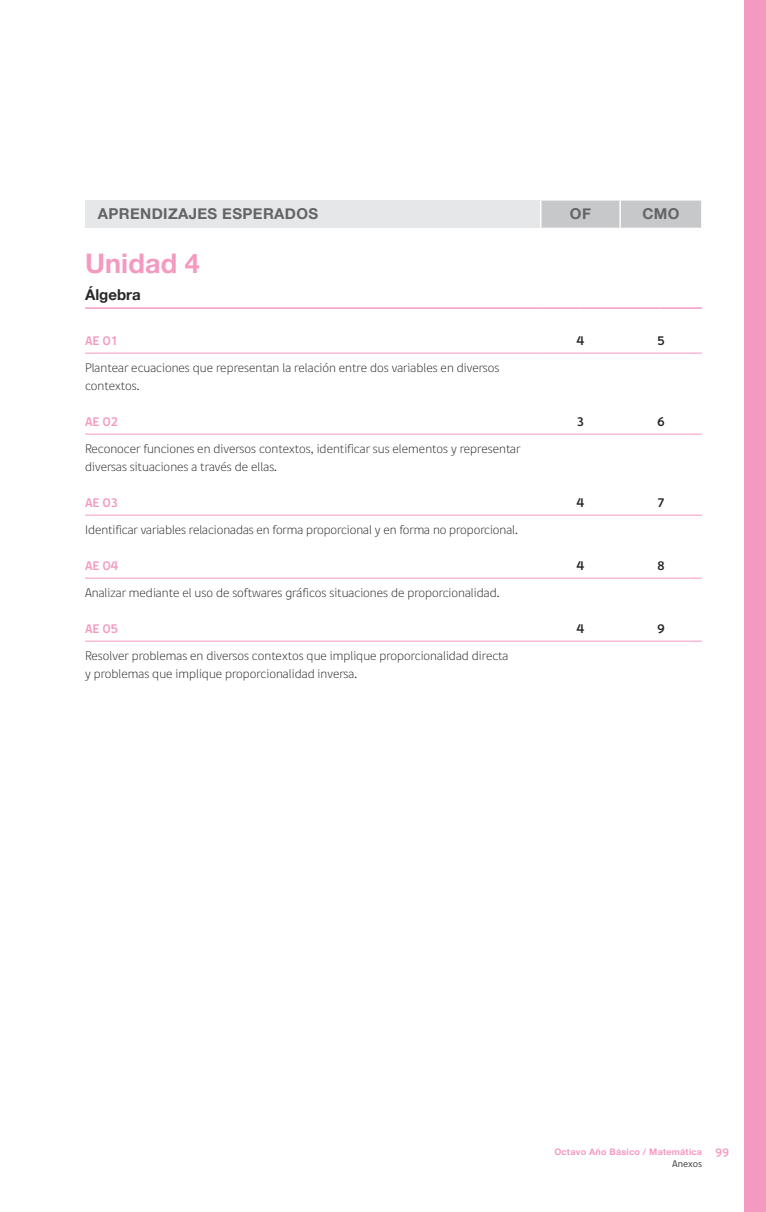
<style>
.page{position:relative;width:766px;height:1212px;background:#fff}
.page>*{position:absolute;margin:0;border:0;box-sizing:border-box;transform-origin:0 0}
.t1{font:700 27px "Helvetica Neue";letter-spacing:.005em;color:#f49ac1}
.t2{font:700 15px "Helvetica Neue";letter-spacing:.025em;color:#636466}
.t3{font:700 15px "Helvetica Neue";color:#292829}
.t4{font:12.75px/18px "Dignathin";color:#292829}
.t5{font:700 12.75px "Digna";color:#f49ac1}
.t6{font:700 12.75px "Digna";color:#292829}
.t7{font:9.75px "Digna";color:#414042}
.t8{font:700 9px "Helvetica Neue";letter-spacing:.025em;color:#f49ac1}
.s1{font-family:"Digna SC";font-size:12px}
</style>
<div class="page">
<div style="left:744px;top:0;width:21px;height:1212px;background:#f49ac1"></div>
<div style="left:85px;top:201px;width:455px;height:27px;background:#e6e7e8"></div>
<div style="left:541px;top:201px;width:161px;height:27px;background:#c7c8ca"></div>
<hr style="left:85px;top:307px;width:455px;height:2px;background:#f49ac1">
<hr style="left:540px;top:307px;width:39px;height:2px;background:#f49ac1">
<hr style="left:579px;top:307px;width:41px;height:2px;background:#f49ac1">
<hr style="left:620px;top:307px;width:40px;height:2px;background:#f49ac1">
<hr style="left:660px;top:307px;width:41px;height:2px;background:#f49ac1">
<hr style="left:85px;top:353px;width:455px;height:1px;background:#f49ac1">
<hr style="left:85px;top:434px;width:455px;height:1px;background:#f49ac1">
<hr style="left:85px;top:515px;width:455px;height:1px;background:#f49ac1">
<hr style="left:85px;top:578px;width:455px;height:1px;background:#f49ac1">
<hr style="left:85px;top:641px;width:455px;height:1px;background:#f49ac1">
<hr style="left:540px;top:353px;width:39px;height:1px;background:#f49ac1">
<hr style="left:579px;top:353px;width:41px;height:1px;background:#f49ac1">
<hr style="left:620px;top:353px;width:40px;height:1px;background:#f49ac1">
<hr style="left:660px;top:353px;width:41px;height:1px;background:#f49ac1">
<hr style="left:540px;top:434px;width:39px;height:1px;background:#f49ac1">
<hr style="left:579px;top:434px;width:41px;height:1px;background:#f49ac1">
<hr style="left:620px;top:434px;width:40px;height:1px;background:#f49ac1">
<hr style="left:660px;top:434px;width:41px;height:1px;background:#f49ac1">
<hr style="left:540px;top:515px;width:39px;height:1px;background:#f49ac1">
<hr style="left:579px;top:515px;width:41px;height:1px;background:#f49ac1">
<hr style="left:620px;top:515px;width:40px;height:1px;background:#f49ac1">
<hr style="left:660px;top:515px;width:41px;height:1px;background:#f49ac1">
<hr style="left:540px;top:578px;width:39px;height:1px;background:#f49ac1">
<hr style="left:579px;top:578px;width:41px;height:1px;background:#f49ac1">
<hr style="left:620px;top:578px;width:40px;height:1px;background:#f49ac1">
<hr style="left:660px;top:578px;width:41px;height:1px;background:#f49ac1">
<hr style="left:540px;top:641px;width:39px;height:1px;background:#f49ac1">
<hr style="left:579px;top:641px;width:41px;height:1px;background:#f49ac1">
<hr style="left:620px;top:641px;width:40px;height:1px;background:#f49ac1">
<hr style="left:660px;top:641px;width:41px;height:1px;background:#f49ac1">
<p class="t2" style="left:98px;top:205px;width:22px">Apren</p>
<p class="t2" style="left:152px;top:205px;width:92px">dizajes Espera</p>
<p class="t2" style="left:285px;top:205px;width:23px">dos</p>
<p class="t2" style="left:569px;top:205px;width:22px">OF</p>
<p class="t2" style="left:642px;top:205px;width:39px">CMO</p>
<h1 class="t1" style="left:85px;top:246px;width:116px">Unidad 4</h1>
<p class="t3" style="left:85px;top:285px;width:57px">Álgebra</p>
<p class="t5" style="left:85px;top:332px;width:35px">AE 01</p>
<p class="t6" style="left:576px;top:332px;width:9px">4</p>
<p class="t6" style="left:657px;top:332px;width:9px">5</p>
<p class="t4" style="left:85px;top:358px;width:415px">Plantear ecuaciones que representan la relación entre dos variables en diversos contextos.</p>
<p class="t5" style="left:85px;top:413px;width:35px">AE 02</p>
<p class="t6" style="left:576px;top:413px;width:9px">3</p>
<p class="t6" style="left:657px;top:413px;width:9px">6</p>
<p class="t4" style="left:85px;top:439px;width:437px">Reconocer funciones en diversos contextos, identificar sus elementos y representar diversas situaciones a través de ellas.</p>
<p class="t5" style="left:85px;top:494px;width:35px">AE 03</p>
<p class="t6" style="left:576px;top:494px;width:9px">4</p>
<p class="t6" style="left:657px;top:494px;width:9px">7</p>
<p class="t4" style="left:85px;top:520px;width:434px">Identificar variables relacionadas en forma proporcional y en forma no proporcional.</p>
<p class="t5" style="left:85px;top:557px;width:35px">AE 04</p>
<p class="t6" style="left:576px;top:557px;width:9px">4</p>
<p class="t6" style="left:657px;top:557px;width:9px">8</p>
<p class="t4" style="left:85px;top:583px;width:416px">Analizar mediante el uso de softwares gráficos situaciones de proporcionalidad.</p>
<p class="t5" style="left:85px;top:620px;width:35px">AE 05</p>
<p class="t6" style="left:576px;top:620px;width:9px">4</p>
<p class="t6" style="left:657px;top:620px;width:9px">9</p>
<p class="t4" style="left:85px;top:646px;width:424px">Resolver problemas en diversos contextos que implique proporcionalidad directa y problemas que implique proporcionalidad inversa.</p>
<p class="t8" style="left:554px;top:1146px;width:176px">Octavo Año Básico / Matemática <span class="s1">99</span></p>
<p class="t7" style="left:672px;top:1158px;width:32px">Anexos</p>
</div>
